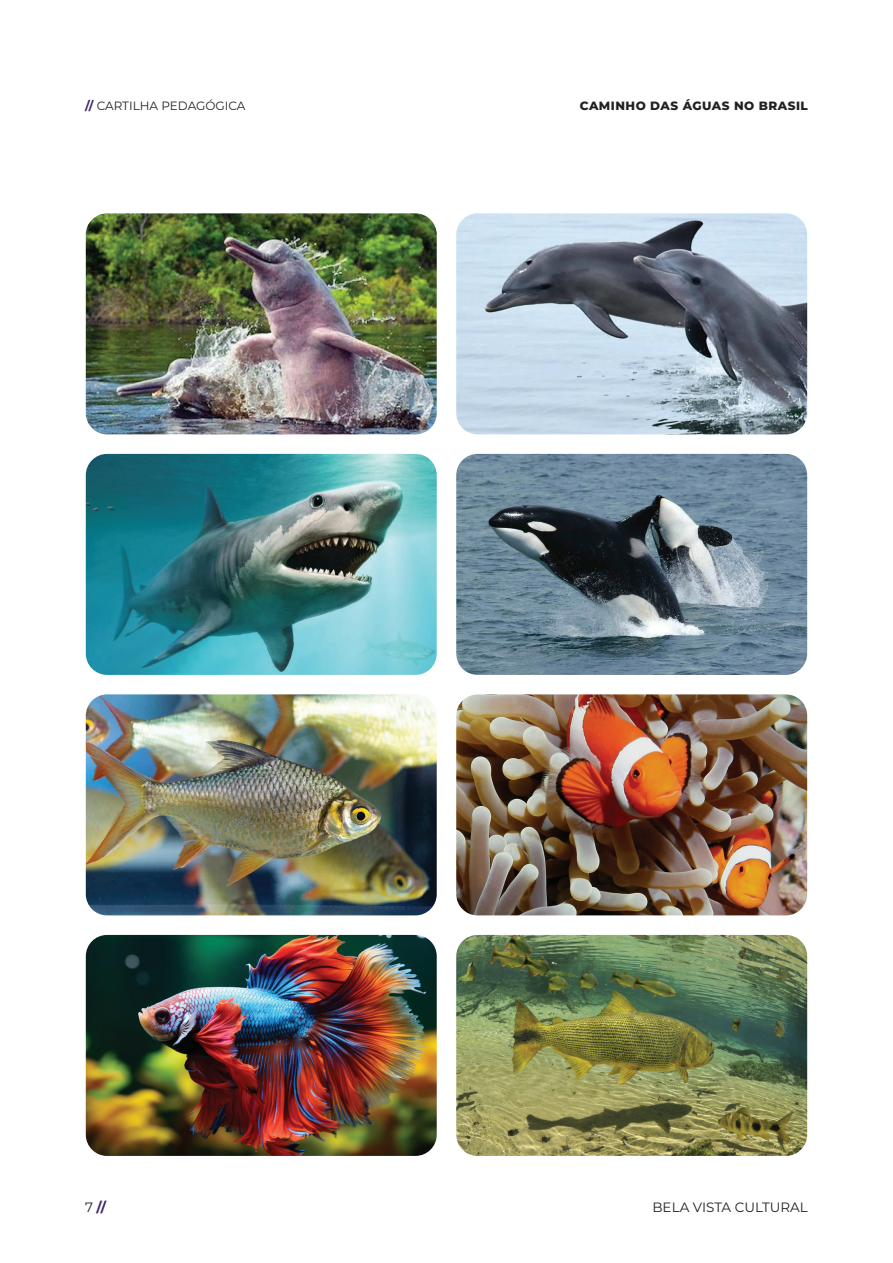
<style>
.page{position:relative;width:893px;height:1263px;background:#fff}
.page>*{position:absolute;margin:0;border:0;box-sizing:border-box;transform-origin:0 0}
.t1{font:13.5px "Montserrat";color:#231f20}
.t2{font:700 13.5px "Montserrat";color:#3d2565}
.t3{font:800 12px "Montserrat";letter-spacing:.04em;color:#231f20}
.t4{font:12px "Montserrat";color:#231f20}
.s1{font-weight:700;color:#3d2565}
.s2{font-weight:400;color:#231f20}
</style>
<div class="page">
<img style="left:86px;top:213px;width:351px;height:221px">
<img style="left:456px;top:213px;width:351px;height:221px">
<img style="left:86px;top:454px;width:351px;height:221px">
<img style="left:456px;top:454px;width:351px;height:221px">
<img style="left:86px;top:694px;width:351px;height:221px">
<img style="left:456px;top:694px;width:351px;height:221px">
<img style="left:86px;top:935px;width:351px;height:221px">
<img style="left:456px;top:935px;width:351px;height:221px">
<p class="t4" style="left:85px;top:97px;width:162px"><span class="s1">//</span> CARTILHA PEDAGÓGICA</p>
<p class="t3" style="left:580px;top:97px;width:230px">CAMINHO DAS ÁGUAS NO BRASIL</p>
<p class="t2" style="left:85px;top:1198px;width:23px"><span class="s2">7</span> //</p>
<p class="t1" style="left:652px;top:1198px;width:157px">BELA VISTA CULTURAL</p>
</div>
